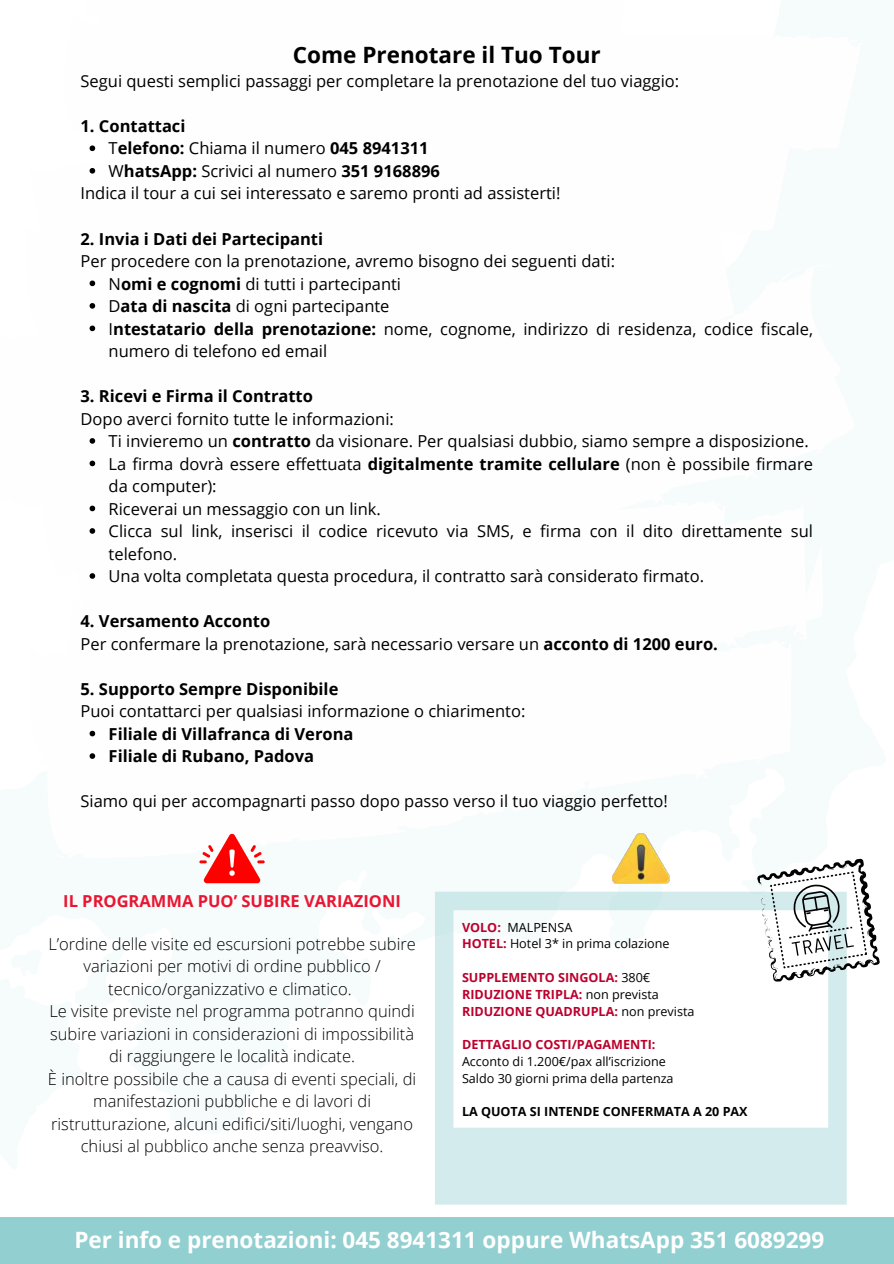
<style>
.page{position:relative;width:894px;height:1264px;background:#fff}
.page>*{position:absolute;margin:0;border:0;box-sizing:border-box;transform-origin:0 0}
.t1{font:700 22.5px "Open Sans";color:#fff}
.t2{font:700 22.5px "Open Sans";color:#000}
.t3{font:16.5px/22.5px "Open Sans";color:#000}
.t4{font:300 16.5px/22.5px "Open Sans";color:#000;text-align:center}
.t5{font:700 16.5px/22.5px "Open Sans";color:#000}
.t6{font:700 16.5px "Open Sans";color:#e91632}
.t7{font:12.6px/16.8px "Open Sans";color:#000}
.t8{font:700 12.6px/16.8px "Open Sans";color:#bc002d}
.t9{font:700 12.6px "Open Sans";color:#000}
.s1{font-weight:400}
.s2{font-weight:700}
.s3{font-weight:700;color:#bc002d}
.s4{font-weight:400;color:#000}
</style>
<div class="page">
<div style="left:0;top:1216px;width:893px;height:47px;background:#92cfd0"></div>
<svg style="left:435px;top:891px;width:411px;height:313px"></svg>
<svg style="left:757px;top:858px;width:122px;height:123px"></svg>
<svg style="left:199px;top:833px;width:65px;height:50px"></svg>
<img style="left:612px;top:833px;width:57px;height:50px">
<svg style="left:89px;top:145px;width:6px;height:6px"></svg>
<svg style="left:89px;top:168px;width:6px;height:6px"></svg>
<svg style="left:89px;top:280px;width:6px;height:6px"></svg>
<svg style="left:89px;top:303px;width:6px;height:6px"></svg>
<svg style="left:89px;top:325px;width:6px;height:6px"></svg>
<svg style="left:89px;top:438px;width:6px;height:6px"></svg>
<svg style="left:89px;top:460px;width:6px;height:6px"></svg>
<svg style="left:89px;top:505px;width:6px;height:6px"></svg>
<svg style="left:89px;top:528px;width:6px;height:6px"></svg>
<svg style="left:89px;top:573px;width:6px;height:6px"></svg>
<svg style="left:89px;top:730px;width:6px;height:6px"></svg>
<svg style="left:89px;top:753px;width:6px;height:6px"></svg>
<h1 class="t2" style="left:293px;top:39px;width:309px">Come Prenotare il Tuo Tour</h1>
<p class="t3" style="left:80px;top:69px;width:600px">Segui questi semplici passaggi per completare la prenotazione del tuo viaggio:</p>
<p class="t5" style="left:80px;top:114px;width:106px">1. Contattaci</p>
<p class="t5" style="left:109px;top:137px;width:321px"><span class="s1">T</span>elefono: <span class="s1">Chiama il numero</span> 045 8941311</p>
<p class="t5" style="left:109px;top:159px;width:333px"><span class="s1">W</span>hatsApp: <span class="s1">Scrivici al numero</span> 351 9168896</p>
<p class="t3" style="left:80px;top:182px;width:481px">Indica il tour a cui sei interessato e saremo pronti ad assisterti!</p>
<p class="t5" style="left:80px;top:227px;width:244px">2. Invia i Dati dei Partecipanti</p>
<p class="t3" style="left:109px;top:249px;width:705px;text-indent:-28px">Per procedere con la prenotazione, avremo bisogno dei seguenti dati:<br>N<span class="s2">omi e cognomi</span> di tutti i partecipanti<br>D<span class="s2">ata di nascita</span> di ogni partecipante<br>I<span class="s2">ntestatario della prenotazione:</span> nome, cognome, indirizzo di residenza, codice fiscale, numero di telefono ed email</p>
<p class="t5" style="left:80px;top:384px;width:234px">3. Ricevi e Firma il Contratto</p>
<p class="t3" style="left:109px;top:407px;width:705px;text-indent:-28px">Dopo averci fornito tutte le informazioni:<br>Ti invieremo un <span class="s2">contratto</span> da visionare. Per qualsiasi dubbio, siamo sempre a disposizione.<br>La firma dovrà essere effettuata <span class="s2">digitalmente tramite cellulare</span> (non è possibile firmare da computer):<br>Riceverai un messaggio con un link.<br>Clicca sul link, inserisci il codice ricevuto via SMS, e firma con il dito direttamente sul telefono.<br>Una volta completata questa procedura, il contratto sarà considerato firmato.</p>
<p class="t3" style="left:80px;top:609px;width:638px"><span class="s2">4. Versamento Acconto<br></span>Per confermare la prenotazione, sarà necessario versare un <span class="s2">acconto di 1200 euro.</span></p>
<p class="t5" style="left:80px;top:677px;width:259px">5. Supporto Sempre Disponibile</p>
<p class="t3" style="left:80px;top:699px;width:446px">Puoi contattarci per qualsiasi informazione o chiarimento:</p>
<p class="t5" style="left:109px;top:722px;width:246px">Filiale di Villafranca di Verona<br>Filiale di Rubano, Padova</p>
<p class="t3" style="left:80px;top:789px;width:588px">Siamo qui per accompagnarti passo dopo passo verso il tuo viaggio perfetto!</p>
<p class="t6" style="left:63px;top:889px;width:339px">IL PROGRAMMA PUO’ SUBIRE VARIAZIONI</p>
<p class="t4" style="left:48px;top:932px;width:369px">L’ordine delle visite ed escursioni potrebbe subire variazioni per motivi di ordine pubblico / tecnico/organizzativo e climatico.<br>Le visite previste nel programma potranno quindi subire variazioni in considerazioni di impossibilità di raggiungere le località indicate.<br>È inoltre possibile che a causa di eventi speciali, di manifestazioni pubbliche e di lavori di ristrutturazione, alcuni edifici/siti/luoghi, vengano chiusi al pubblico anche senza preavviso.</p>
<p class="t7" style="left:462px;top:918px;width:209px"><span class="s3">VOLO:</span> MALPENSA<br><span class="s3">HOTEL:</span> Hotel 3* in prima colazione</p>
<p class="t8" style="left:462px;top:968px;width:234px">SUPPLEMENTO SINGOLA: <span class="s4">380€<br></span>RIDUZIONE TRIPLA: <span class="s4">non prevista<br></span>RIDUZIONE QUADRUPLA: <span class="s4">non prevista</span></p>
<p class="t8" style="left:462px;top:1035px;width:195px">DETTAGLIO COSTI/PAGAMENTI:</p>
<p class="t7" style="left:462px;top:1052px;width:213px">Acconto di 1.200€/pax all’iscrizione<br>Saldo 30 giorni prima della partenza</p>
<p class="t9" style="left:462px;top:1102px;width:287px">LA QUOTA SI INTENDE CONFERMATA A 20 PAX</p>
<h1 class="t1" style="left:74px;top:1223px;width:751px">Per info e prenotazioni: 045 8941311 oppure WhatsApp 351 6089299</h1>
</div>
